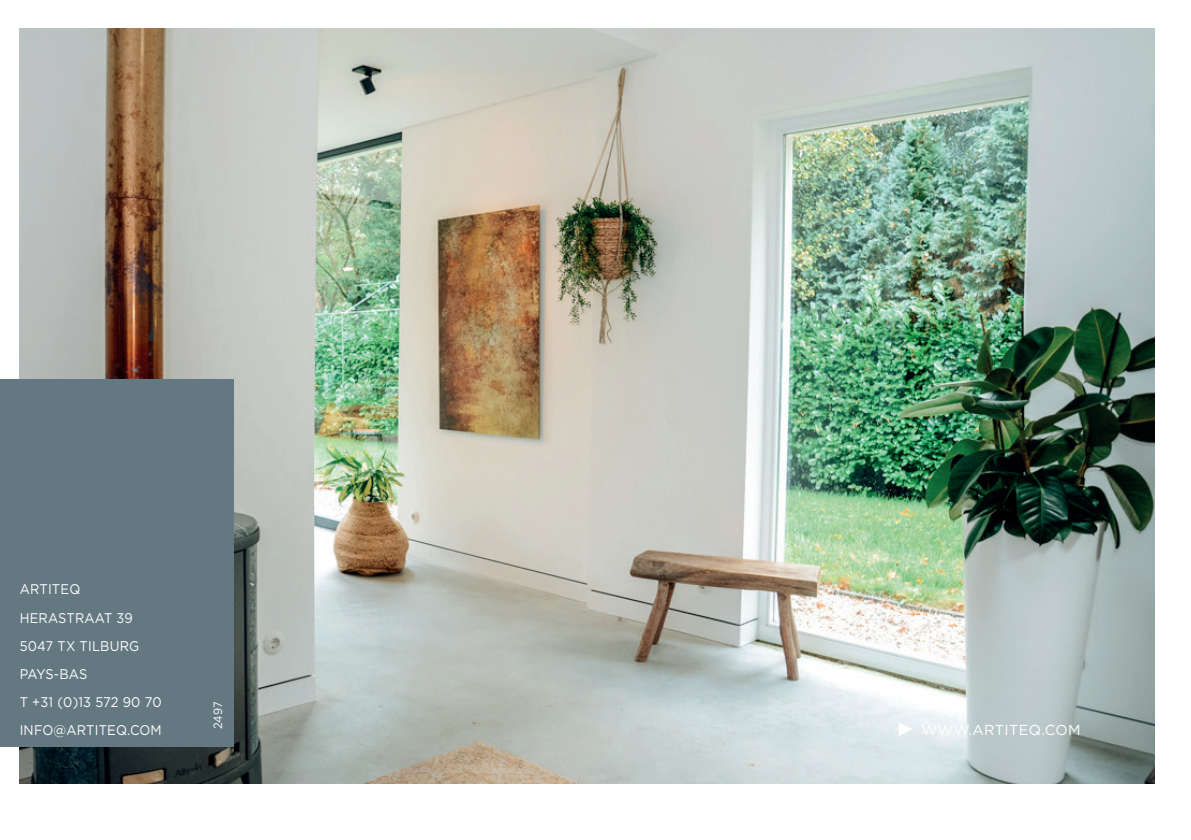
<style>
.page{position:relative;width:1191px;height:840px;background:#fff}
.page>*{position:absolute;margin:0;border:0;box-sizing:border-box;transform-origin:0 0}
.t1{font:14.4px "Gotham";letter-spacing:.025em;color:#fff}
.t2{font:14px/28px "Gotham";letter-spacing:.015em;color:#fff;scale:.92 1}
.t3{font:12px "Gotham";color:#fff;scale:.92 1}
</style>
<div class="page">
<img style="left:20px;top:28px;width:1134px;height:754px">
<div style="left:0;top:379px;width:233px;height:367px;background:#647882"></div>
<svg style="left:898px;top:722px;width:14px;height:13px"></svg>
<p class="t2" style="left:20px;top:575px;width:156px">ARTITEQ<br>HERASTRAAT 39<br>5047 TX TILBURG<br>PAYS-BAS<br>T +31 (0)13 572 90 70<br>INFO@ARTITEQ.COM</p>
<p class="t3" style="left:210px;top:728px;width:32px;rotate:-90deg">2497</p>
<p class="t1" style="left:921px;top:720px;width:161px">WWW.ARTITEQ.COM</p>
</div>
